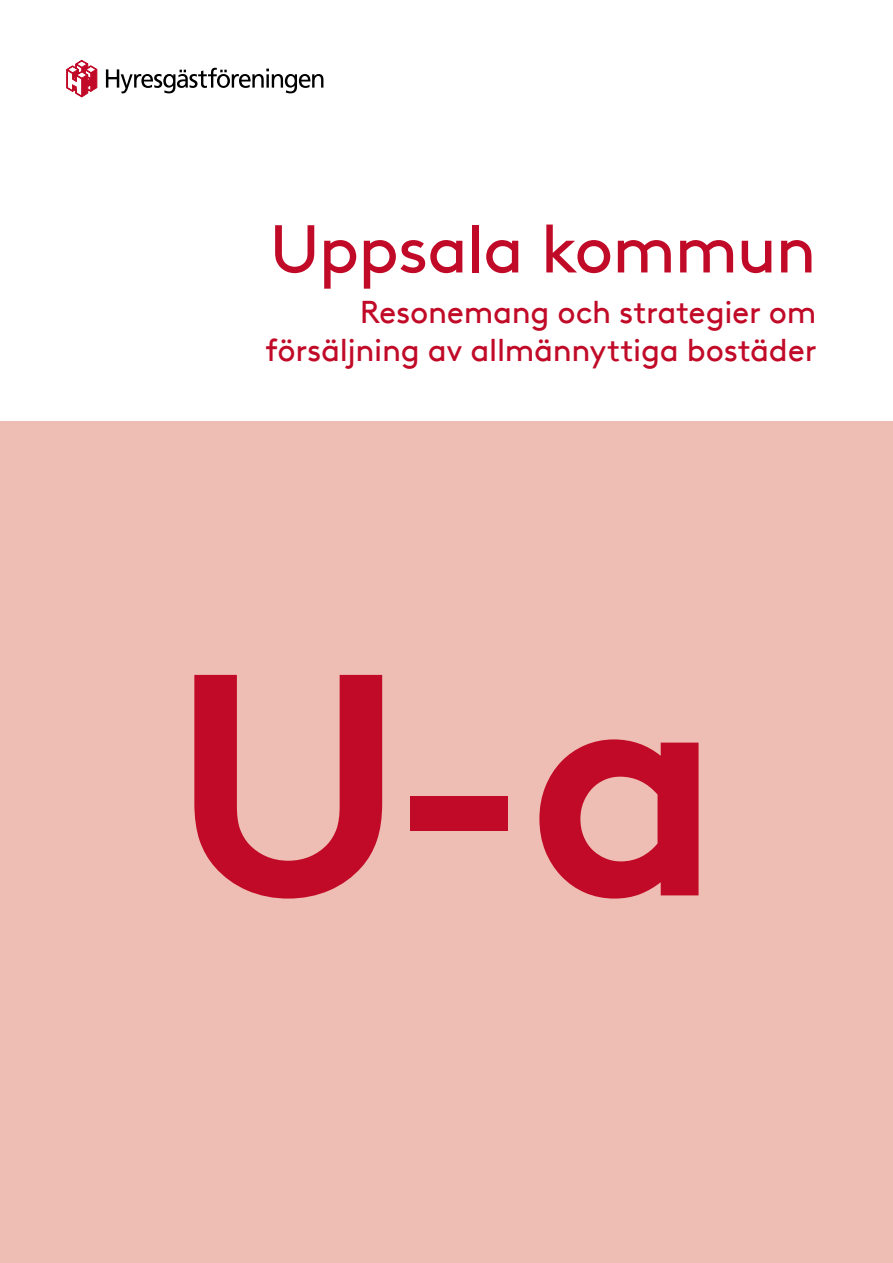
<style>
.page{position:relative;width:893px;height:1263px;background:#fff}
.page>*{position:absolute;margin:0;border:0;box-sizing:border-box;transform-origin:0 0}
.t1{font:700 315px "Brown LLTT";color:#c10a27}
.t2{font:67.5px "Brown LLTT";letter-spacing:-.02em;color:#c10a27}
.t3{font:31.5px/37.8px "Brown LLTT";letter-spacing:-.01em;color:#c10a27;text-align:right}
</style>
<div class="page">
<svg style="left:67px;top:60px;width:30px;height:37px"></svg>
<svg style="left:106px;top:68px;width:217px;height:25px"></svg>
<div style="left:0;top:421px;width:893px;height:842px;background:#eebdb3"></div>
<h2 class="t2" style="left:269px;top:199px;width:548px">Uppsala kommun</h2>
<p class="t3" style="left:265px;top:291px;width:552px">Resonemang och strategier om försäljning av allmännyttiga bostäder</p>
<h1 class="t1" style="left:170px;top:543px;width:553px">U-a</h1>
</div>
